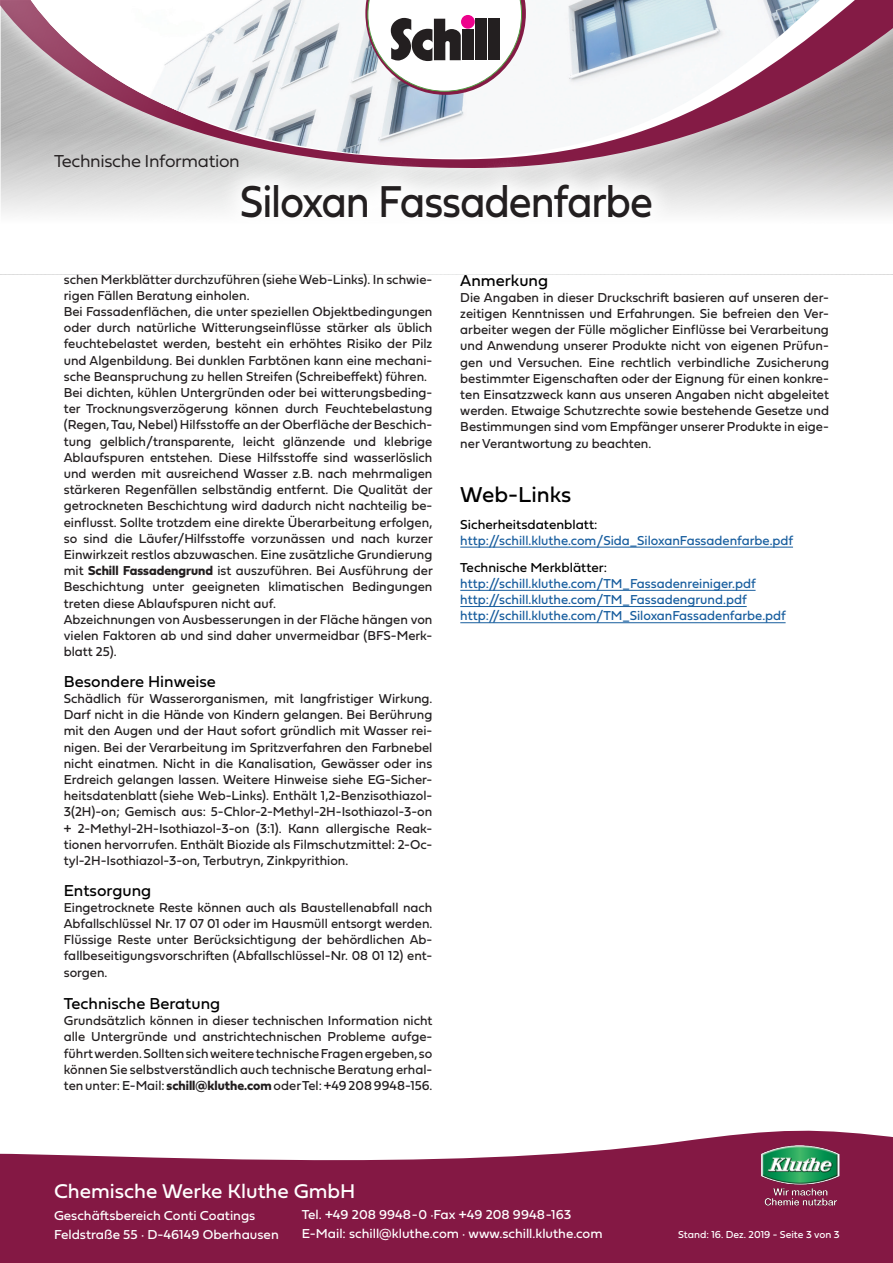
<style>
.page{position:relative;width:893px;height:1263px;background:#fff}
.page>*{position:absolute;margin:0;border:0;box-sizing:border-box;transform-origin:0 0}
.t1{font:46.5px "Fieldwork Geo Regular";letter-spacing:-.03em;color:#231f20;scale:.9 1}
.t2{font:22.5px "Fieldwork Geo Regular";color:#000}
.t3{font:20.7px "Fieldwork Geo Regular";color:#fff}
.t4{font:18px "Fieldwork Geo Light";letter-spacing:-.02em;color:#231f20}
.t5{font:16.5px "Fieldwork Geo Regular";color:#000}
.t6{font:13.5px/16.2px "Fieldwork Geo Regular";color:#231f20;text-align:justify}
.t7{font:13.5px "Fieldwork Geo Regular";color:#175d9e}
.t8{font:13.5px/18.6px "Fieldwork Geo Regular";color:#fff}
.t9{font:13.5px "Fieldwork Geo Regular";color:#000}
.t10{font:10.5px "Fieldwork Geo Regular";color:#fff}
.s1{font-family:"Fieldwork Geo Bold"}
</style>
<div class="page">
<svg style="left:0;top:1130px;width:893px;height:133px;fill:#841844"></svg>
<img style="left:761px;top:1146px;width:78px;height:60px">
<svg style="left:0;top:171px;width:893px;height:38px;background:#e1e1e1"></svg>
<svg style="left:0;top:0;width:893px;height:171px;background:#b6aaae"></svg>
<svg style="left:32px;top:0;width:840px;height:165px;background:#b09da4"></svg>
<svg style="left:22px;top:0;width:834px;height:160px;background:#a68591"></svg>
<img style="left:22px;top:0;width:807px;height:159px">
<svg style="left:365px;top:0;width:161px;height:95px"></svg>
<svg style="left:215px;top:158px;width:463px;height:55px"></svg>
<hr style="left:460px;top:547px;width:333px;height:1px;background:#175d9e">
<hr style="left:460px;top:590px;width:296px;height:1px;background:#175d9e">
<hr style="left:460px;top:606px;width:287px;height:1px;background:#175d9e">
<hr style="left:460px;top:622px;width:326px;height:1px;background:#175d9e">
<h3 class="t4" style="left:54px;top:146px;width:187px">Technische Information</h3>
<h1 class="t1" style="left:240px;top:165px;width:461px">Siloxan Fassadenfarbe</h1>
<p class="t6" style="left:64px;top:270px;width:370px">schen Merkblätter durchzuführen (siehe Web-Links). In schwie&shy;rigen Fällen Beratung einholen.</p>
<p class="t6" style="left:64px;top:303px;width:370px">Bei Fassadenflächen, die unter speziellen Objektbedingungen oder durch natürliche Witterungseinflüsse stärker als üblich feuchtebelastet werden, besteht ein erhöhtes Risiko der Pilz und Algenbildung. Bei dunklen Farbtönen kann eine mechani&shy;sche Beanspruchung zu hellen Streifen (Schreibeffekt) führen.</p>
<p class="t6" style="left:64px;top:384px;width:371px">Bei dichten, kühlen Untergründen oder bei witterungsbeding&shy;ter Trocknungsverzögerung können durch Feuchtebelastung (Regen, Tau, Nebel) Hilfsstoffe an der Oberfläche der Beschich&shy;tung gelblich/transparente, leicht glänzende und klebrige Ablaufspuren entstehen. Diese Hilfsstoffe sind wasserlöslich und werden mit ausreichend Wasser z.B. nach mehrmaligen stärkeren Regenfällen selbständig entfernt. Die Qualität der getrockneten Beschichtung wird dadurch nicht nachteilig be&shy;einflusst. Sollte trotzdem eine direkte Überarbeitung erfolgen, so sind die Läufer/Hilfsstoffe vorzunässen und nach kurzer Einwirkzeit restlos abzuwaschen. Eine zusätzliche Grundierung mit <span class="s1">Schill Fassadengrund</span> ist auszuführen. Bei Ausführung der Beschichtung unter geeigneten klimatischen Bedingungen treten diese Ablaufspuren nicht auf.</p>
<p class="t6" style="left:64px;top:611px;width:370px">Abzeichnungen von Ausbesserungen in der Fläche hängen von vielen Faktoren ab und sind daher unvermeidbar (BFS-Merk&shy;blatt 25).</p>
<p class="t5" style="left:64px;top:668px;width:154px">Besondere Hinweise</p>
<p class="t6" style="left:64px;top:690px;width:370px">Schädlich für Wasserorganismen, mit langfristiger Wirkung.<br>Darf nicht in die Hände von Kindern gelangen. Bei Berührung mit den Augen und der Haut sofort gründlich mit Wasser rei&shy;nigen. Bei der Verarbeitung im Spritzverfahren den Farbnebel nicht einatmen. Nicht in die Kanalisation, Gewässer oder ins Erdreich gelangen lassen. Weitere Hinweise siehe EG-Sicher&shy;heitsdatenblatt (siehe Web-Links). Enthält 1,2-Benzisothiazol-3(2H)-on; Gemisch aus: 5-Chlor-2-Methyl-2H-Isothiazol-3-on + 2-Methyl-2H-Isothiazol-3-on (3:1). Kann allergische Reak&shy;tionen hervorrufen. Enthält Biozide als Filmschutzmittel: 2-Oc&shy;tyl-2H-Isothiazol-3-on, Terbutryn, Zinkpyrithion.</p>
<p class="t5" style="left:64px;top:877px;width:89px">Entsorgung</p>
<p class="t6" style="left:64px;top:899px;width:370px">Eingetrocknete Reste können auch als Baustellenabfall nach Abfallschlüssel Nr. 17 07 01 oder im Hausmüll entsorgt werden.<br>Flüssige Reste unter Berücksichtigung der behördlichen Ab&shy;fallbeseitigungsvorschriften (Abfallschlüssel-Nr. 08 01 12) ent&shy;sorgen.</p>
<p class="t5" style="left:64px;top:990px;width:158px">Technische Beratung</p>
<p class="t6" style="left:64px;top:1012px;width:370px">Grundsätzlich können in dieser technischen Information nicht alle Untergründe und anstrichtechnischen Probleme aufge&shy;führt werden. Sollten sich weitere technische Fragen ergeben, so können Sie selbstverständlich auch technische Beratung erhal&shy;ten unter: E-Mail: <span class="s1">schill@kluthe.com</span> oder Tel: +49 208 9948-156.</p>
<p class="t5" style="left:460px;top:267px;width:89px">Anmerkung</p>
<p class="t6" style="left:460px;top:289px;width:370px">Die Angaben in dieser Druckschrift basieren auf unseren der&shy;zeitigen Kenntnissen und Erfahrungen. Sie befreien den Ver&shy;arbeiter wegen der Fülle möglicher Einflüsse bei Verarbeitung und Anwendung unserer Produkte nicht von eigenen Prüfun&shy;gen und Versuchen. Eine rechtlich verbindliche Zusicherung bestimmter Eigenschaften oder der Eignung für einen konkre&shy;ten Einsatzzweck kann aus unseren Angaben nicht abgeleitet werden. Etwaige Schutzrechte sowie bestehende Gesetze und Bestimmungen sind vom Empfänger unserer Produkte in eige&shy;ner Verantwortung zu beachten.</p>
<p class="t2" style="left:460px;top:476px;width:113px">Web-Links</p>
<p class="t9" style="left:460px;top:513px;width:139px">Sicherheitsdatenblatt:</p>
<p class="t7" style="left:460px;top:530px;width:334px">http://schill.kluthe.com/Sida_SiloxanFassadenfarbe.pdf</p>
<p class="t9" style="left:460px;top:557px;width:148px">Technische Merkblätter:</p>
<p class="t7" style="left:460px;top:573px;width:297px">http://schill.kluthe.com/TM_Fassadenreiniger.pdf</p>
<p class="t7" style="left:460px;top:589px;width:288px">http://schill.kluthe.com/TM_Fassadengrund.pdf</p>
<p class="t7" style="left:460px;top:605px;width:327px">http://schill.kluthe.com/TM_SiloxanFassadenfarbe.pdf</p>
<h3 class="t3" style="left:54px;top:1175px;width:303px">Chemische Werke Kluthe GmbH</h3>
<p class="t8" style="left:54px;top:1206px;width:226px">Geschäftsbereich Conti Coatings<br>Feldstraße 55 · D-46149 Oberhausen</p>
<p class="t8" style="left:302px;top:1205px;width:302px">Tel. +49 208 9948-0 ·Fax +49 208 9948-163<br>E-Mail: schill@kluthe.com · www.schill.kluthe.com</p>
<p class="t10" style="left:678px;top:1226px;width:163px">Stand: 16. Dez. 2019 - Seite 3 von 3</p>
</div>
